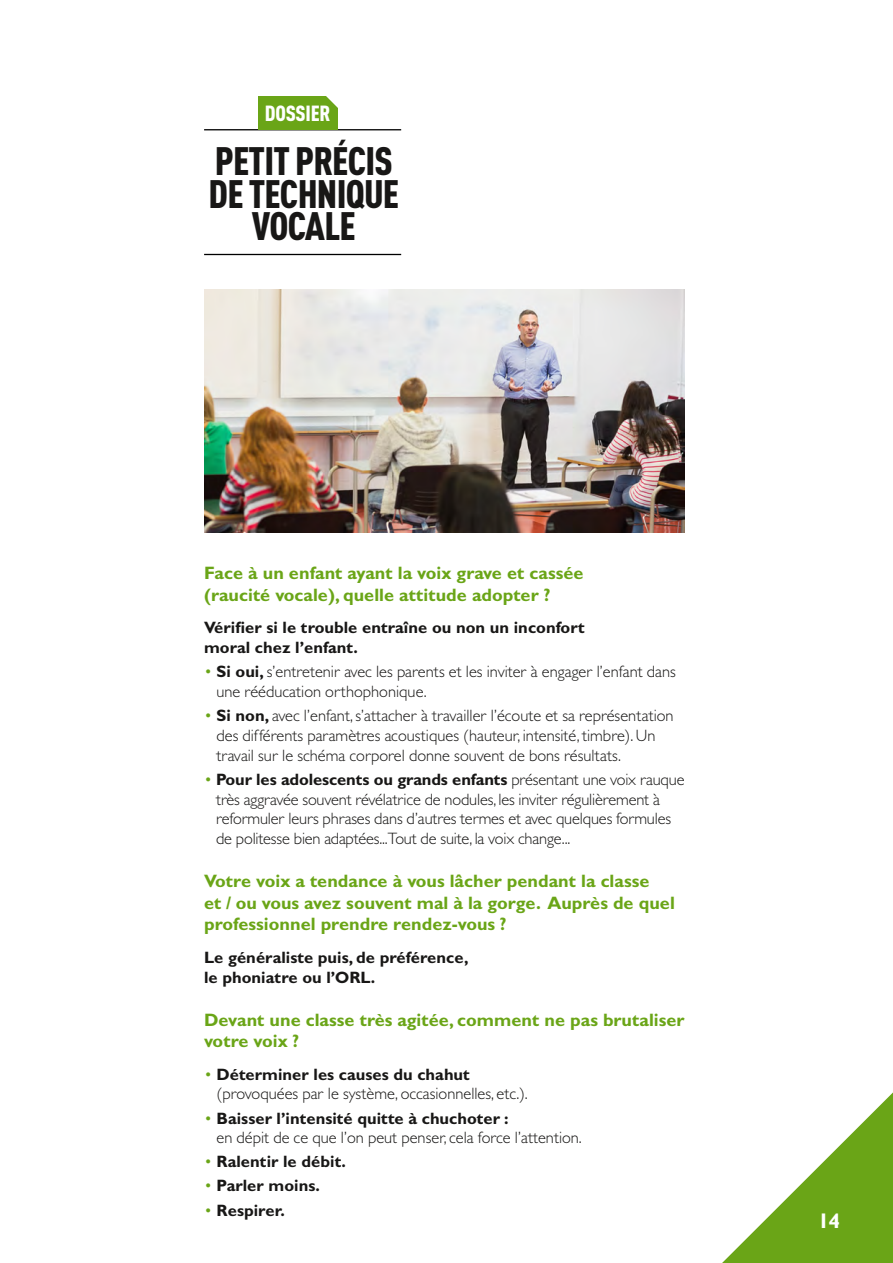
<style>
.page{position:relative;width:893px;height:1263px;background:#fff}
.page>*{position:absolute;margin:0;border:0;box-sizing:border-box;transform-origin:0 0}
.t1{font:900 condensed 39.15px/32.5px "MGEN Din Pro";letter-spacing:-.02em;color:#181716;text-align:center}
.t2{font:900 condensed 21.6px "MGEN Din Pro";letter-spacing:-.01em;color:#fff}
.t3{font:700 21px "Mgen Gill Sans MT Pro";color:#fff}
.t4{font:700 18px/21.6px "Mgen Gill Sans MT Pro";color:#6aa517}
.t5{font:300 16.5px/19.8px "Mgen Gill Sans MT Pro";color:#181716}
.t6{font:700 16.5px/19.8px "Mgen Gill Sans MT Pro";color:#181716}
.s1{color:#6aa517}
.s2{font-weight:700}
.s3{font-weight:300;color:#6aa517}
</style>
<div class="page">
<svg style="left:722px;top:1092px;width:171px;height:171px"></svg>
<hr style="left:204px;top:129px;width:197px;height:1px;background:#000">
<hr style="left:204px;top:254px;width:197px;height:1px;background:#000">
<div style="left:258px;top:96px;width:80px;height:33px;background:#6aa517"></div>
<svg style="left:326px;top:96px;width:12px;height:12px"></svg>
<img style="left:204px;top:289px;width:481px;height:244px">
<h2 class="t2" style="left:265px;top:96px;width:67px">DOSSIER</h2>
<h1 class="t1" style="left:209px;top:141px;width:192px">PETIT PRÉCIS<br>DE TECHNIQUE<br>VOCALE</h1>
<p class="t4" style="left:204px;top:562px;width:381px">Face à un enfant ayant la voix grave et cassée (raucité vocale), quelle attitude adopter ?</p>
<p class="t6" style="left:204px;top:618px;width:382px">Vérifier si le trouble entraîne ou non un inconfort moral chez l’enfant.</p>
<p class="t5" style="left:216px;top:662px;width:461px;text-indent:-12px"><span class="s1">•</span> <span class="s2">Si oui,</span> s’entretenir avec les parents et les inviter à engager l’enfant dans une rééducation orthophonique.</p>
<p class="t5" style="left:216px;top:705px;width:459px;text-indent:-12px"><span class="s1">•</span> <span class="s2">Si non,</span> avec l’enfant, s’attacher à travailler l’écoute et sa représentation des différents paramètres acoustiques (hauteur, intensité, timbre). Un travail sur le schéma corporel donne souvent de bons résultats.</p>
<p class="t5" style="left:216px;top:769px;width:470px;text-indent:-12px"><span class="s1">•</span> <span class="s2">Pour les adolescents ou grands enfants</span> présentant une voix rauque très aggravée souvent révélatrice de nodules, les inviter régulièrement à reformuler leurs phrases dans d’autres termes et avec quelques formules de politesse bien adaptées...Tout de suite, la voix change...</p>
<p class="t4" style="left:204px;top:870px;width:472px">Votre voix a tendance à vous lâcher pendant la classe<br>et / ou vous avez souvent mal à la gorge. Auprès de quel professionnel prendre rendez-vous ?</p>
<p class="t6" style="left:204px;top:947px;width:266px">Le généraliste puis, de préférence, le phoniatre ou l’ORL.</p>
<p class="t4" style="left:204px;top:1008px;width:482px">Devant une classe très agitée, comment ne pas brutaliser votre voix ?</p>
<p class="t5" style="left:216px;top:1064px;width:313px;text-indent:-12px"><span class="s1">•</span> <span class="s2">Déterminer les causes du chahut </span>(provoquées par le système, occasionnelles, etc.).</p>
<p class="t5" style="left:216px;top:1108px;width:367px;text-indent:-12px"><span class="s1">•</span> <span class="s2">Baisser l’intensité quitte à chuchoter :<br></span>en dépit de ce que l’on peut penser, cela force l’attention.</p>
<p class="t6" style="left:204px;top:1151px;width:143px"><span class="s3">•</span> Ralentir le débit.</p>
<p class="t6" style="left:204px;top:1176px;width:117px"><span class="s3">•</span> Parler moins.</p>
<p class="t6" style="left:204px;top:1200px;width:82px"><span class="s3">•</span> Respirer.</p>
<p class="t3" style="left:818px;top:1208px;width:24px">14</p>
</div>
